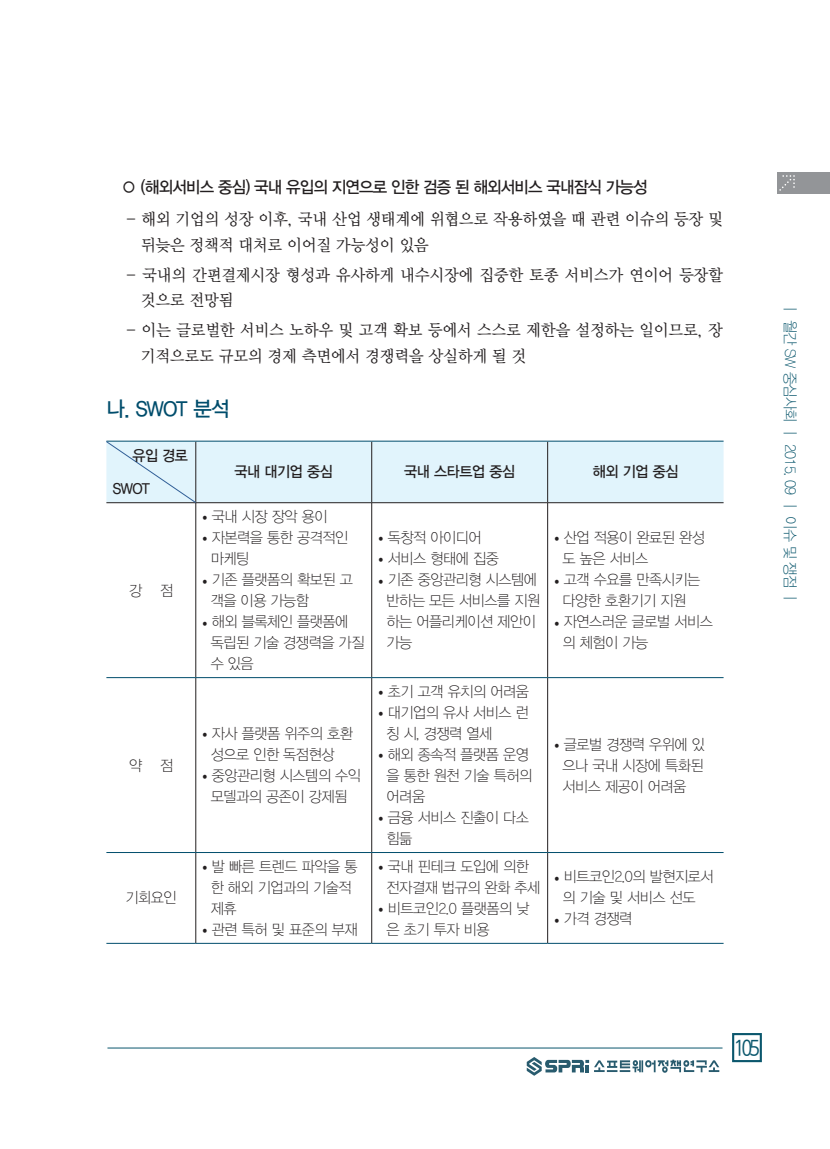
<style>
.page{position:relative;width:830px;height:1149px;background:#fff}
.page>*{position:absolute;margin:0;border:0;box-sizing:border-box;transform-origin:0 0}
.가{font:21px "YDIYGO330";letter-spacing:-.03em;color:#004d6c;scale:.95 1}
.t1{font:21px "Nanum Barun Gothic OTF Yet Hangul";color:#0b576d;scale:.84 1}
.본문안의{font:16.5px/25.5px "YDIY Mj O130 KSCPC EUC H";letter-spacing:-.07em;color:#231f20;scale:.95 1}
.랑내용{font:16.5px "YDIYGO330";letter-spacing:-.05em;color:#231f20;scale:.95 1}
.표안의_점{font:15px/21px "YDIYGO310";letter-spacing:-.03em;color:#231f20;scale:.95 1}
.표안_굵은_글씨{font:15px "YDIYGO330";letter-spacing:-.03em;color:#231f20;scale:.95 1}
.t2{font:15px "YDIYGO310";letter-spacing:-.05em;color:#0b576d;scale:.95 1}
.표안의_얇은글씨_들여쓰기없는거{font:15px "YDIYGO310";color:#231f20;scale:.95 1}
.s1{font-family:"Minion Pro"}
</style>
<div class="page">
<div style="left:776px;top:172px;width:53px;height:21px;background:#939598"></div>
<svg style="left:779px;top:175px;width:15px;height:16px"></svg>
<hr style="left:107px;top:1047px;width:615px;height:1px;background:#0b576d">
<div style="left:731px;top:1032px;width:30px;height:29px;border:2px solid #0b576d"></div>
<svg style="left:526px;top:1057px;width:193px;height:18px"></svg>
<hr style="left:195px;top:503px;width:1px;height:174px;background:#231f20">
<hr style="left:371px;top:503px;width:1px;height:174px;background:#231f20">
<hr style="left:547px;top:503px;width:1px;height:174px;background:#231f20">
<hr style="left:195px;top:677px;width:1px;height:175px;background:#231f20">
<hr style="left:371px;top:677px;width:1px;height:175px;background:#231f20">
<hr style="left:547px;top:677px;width:1px;height:175px;background:#231f20">
<hr style="left:195px;top:852px;width:1px;height:90px;background:#231f20">
<hr style="left:371px;top:852px;width:1px;height:90px;background:#231f20">
<hr style="left:547px;top:852px;width:1px;height:90px;background:#231f20">
<hr style="left:106px;top:677px;width:90px;height:1px;background:#004d6c">
<hr style="left:196px;top:677px;width:175px;height:1px;background:#004d6c">
<hr style="left:371px;top:677px;width:176px;height:1px;background:#004d6c">
<hr style="left:547px;top:677px;width:176px;height:1px;background:#004d6c">
<hr style="left:106px;top:852px;width:90px;height:1px;background:#004d6c">
<hr style="left:196px;top:852px;width:175px;height:1px;background:#004d6c">
<hr style="left:371px;top:852px;width:176px;height:1px;background:#004d6c">
<hr style="left:547px;top:852px;width:176px;height:1px;background:#004d6c">
<hr style="left:106px;top:942px;width:90px;height:1px;background:#004d6c">
<hr style="left:196px;top:942px;width:175px;height:1px;background:#004d6c">
<hr style="left:371px;top:942px;width:176px;height:1px;background:#004d6c">
<hr style="left:547px;top:942px;width:176px;height:1px;background:#004d6c">
<hr style="left:106px;top:440px;width:90px;height:1px;background:#004d6c">
<hr style="left:196px;top:440px;width:175px;height:1px;background:#004d6c">
<hr style="left:371px;top:440px;width:176px;height:1px;background:#004d6c">
<hr style="left:547px;top:440px;width:176px;height:1px;background:#004d6c">
<div style="left:106px;top:441px;width:617px;height:62px;background:#e1f4fc"></div>
<p class="랑내용" style="left:121px;top:178px;width:555px">○ (해외서비스 중심) 국내 유입의 지연으로 인한 검증 된 해외서비스 국내잠식 가능성</p>
<p class="본문안의" style="left:140px;top:207px;width:615px;text-indent:-15px">- 해외 기업의 성장 이후, 국내 산업 생태계에 위협으로 작용하였을 때 관련 이슈의 등장 및 뒤늦은 정책적 대처로 이어질 가능성이 있음</p>
<p class="본문안의" style="left:140px;top:263px;width:615px;text-indent:-15px">- 국내의 간편결제시장 형성과 유사하게 내수시장에 집중한 토종 서비스가 연이어 등장할 것으로 전망됨</p>
<p class="본문안의" style="left:140px;top:318px;width:615px;text-indent:-15px">- 이는 글로벌한 서비스 노하우 및 고객 확보 등에서 스스로 제한을 설정하는 일이므로, 장 기적으로도 규모의 경제 측면에서 경쟁력을 상실하게 될 것</p>
<p class="가" style="left:106px;top:397px;width:131px">나. SWOT 분석</p>
<p class="표안_굵은_글씨" style="left:132px;top:446px;width:60px">유입 경로</p>
<p class="표안_굵은_글씨" style="left:113px;top:480px;width:41px">SWOT</p>
<p class="표안_굵은_글씨" style="left:234px;top:463px;width:105px">국내 대기업 중심</p>
<p class="표안_굵은_글씨" style="left:404px;top:463px;width:118px">국내 스타트업 중심</p>
<p class="표안_굵은_글씨" style="left:592px;top:463px;width:92px">해외 기업 중심</p>
<p class="표안의_얇은글씨_들여쓰기없는거" style="left:129px;top:582px;width:48px">강 점</p>
<p class="표안의_얇은글씨_들여쓰기없는거" style="left:129px;top:756px;width:48px">약 점</p>
<p class="표안의_얇은글씨_들여쓰기없는거" style="left:125px;top:889px;width:55px">기회요인</p>
<p class="표안의_점" style="left:202px;top:506px;width:133px"><span class="s1">•</span> 국내 시장 장악 용이</p>
<p class="표안의_점" style="left:210px;top:527px;width:146px;text-indent:-9px"><span class="s1">•</span> 자본력을 통한 공격적인 마케팅</p>
<p class="표안의_점" style="left:210px;top:569px;width:151px;text-indent:-9px"><span class="s1">•</span> 기존 플랫폼의 확보된 고 객을 이용 가능함</p>
<p class="표안의_점" style="left:210px;top:611px;width:163px;text-indent:-9px"><span class="s1">•</span> 해외 블록체인 플랫폼에 독립된 기술 경쟁력을 가질 수 있음</p>
<p class="표안의_점" style="left:210px;top:723px;width:151px;text-indent:-9px"><span class="s1">•</span> 자사 플랫폼 위주의 호환 성으로 인한 독점현상</p>
<p class="표안의_점" style="left:202px;top:765px;width:169px;text-align:center"><span class="s1">•</span> 중앙관리형 시스템의 수익 모델과의 공존이 강제됨</p>
<p class="표안의_점" style="left:210px;top:855px;width:156px;text-indent:-9px"><span class="s1">•</span> 발 빠른 트렌드 파악을 통 한 해외 기업과의 기술적 제휴</p>
<p class="표안의_점" style="left:202px;top:918px;width:165px"><span class="s1">•</span> 관련 특허 및 표준의 부재</p>
<p class="표안의_점" style="left:378px;top:527px;width:110px"><span class="s1">•</span> 독창적 아이디어</p>
<p class="표안의_점" style="left:378px;top:548px;width:129px"><span class="s1">•</span> 서비스 형태에 집중</p>
<p class="표안의_점" style="left:386px;top:569px;width:163px;text-indent:-9px"><span class="s1">•</span> 기존 중앙관리형 시스템에 반하는 모든 서비스를 지원 하는 어플리케이션 제안이 가능</p>
<p class="표안의_점" style="left:378px;top:681px;width:160px"><span class="s1">•</span> 초기 고객 유치의 어려움</p>
<p class="표안의_점" style="left:386px;top:702px;width:151px;text-indent:-9px"><span class="s1">•</span> 대기업의 유사 서비스 런 칭 시, 경쟁력 열세</p>
<p class="표안의_점" style="left:386px;top:744px;width:155px;text-indent:-9px"><span class="s1">•</span> 해외 종속적 플랫폼 운영 을 통한 원천 기술 특허의 어려움</p>
<p class="표안의_점" style="left:386px;top:807px;width:151px;text-indent:-9px"><span class="s1">•</span> 금융 서비스 진출이 다소 힘듦</p>
<p class="표안의_점" style="left:386px;top:855px;width:163px;text-indent:-9px"><span class="s1">•</span> 국내 핀테크 도입에 의한 전자결재 법규의 완화 추세</p>
<p class="표안의_점" style="left:386px;top:897px;width:152px;text-indent:-9px"><span class="s1">•</span> 비트코인2.0 플랫폼의 낮 은 초기 투자 비용</p>
<p class="표안의_점" style="left:562px;top:527px;width:151px;text-indent:-9px"><span class="s1">•</span> 산업 적용이 완료된 완성 도 높은 서비스</p>
<p class="표안의_점" style="left:553px;top:569px;width:155px;text-align:center"><span class="s1">•</span> 고객 수요를 만족시키는 다양한 호환기기 지원</p>
<p class="표안의_점" style="left:562px;top:611px;width:160px;text-indent:-9px"><span class="s1">•</span> 자연스러운 글로벌 서비스 의 체험이 가능</p>
<p class="표안의_점" style="left:562px;top:733px;width:151px;text-align:justify;text-indent:-9px"><span class="s1">•</span> 글로벌 경쟁력 우위에 있 으나 국내 시장에 특화된 서비스 제공이 어려움</p>
<p class="표안의_점" style="left:562px;top:866px;width:160px;text-indent:-9px"><span class="s1">•</span> 비트코인2.0의 발현지로서 의 기술 및 서비스 선도</p>
<p class="표안의_점" style="left:553px;top:908px;width:84px"><span class="s1">•</span> 가격 경쟁력</p>
<p class="t2" style="left:798px;top:302px;width:321px;rotate:90deg">ㅣ 월간 SW 중심사회 ㅣ 2015. 09 ㅣ 이슈 및 쟁점 ㅣ</p>
<h1 class="t1" style="left:733px;top:1036px;width:32px">105</h1>
</div>
